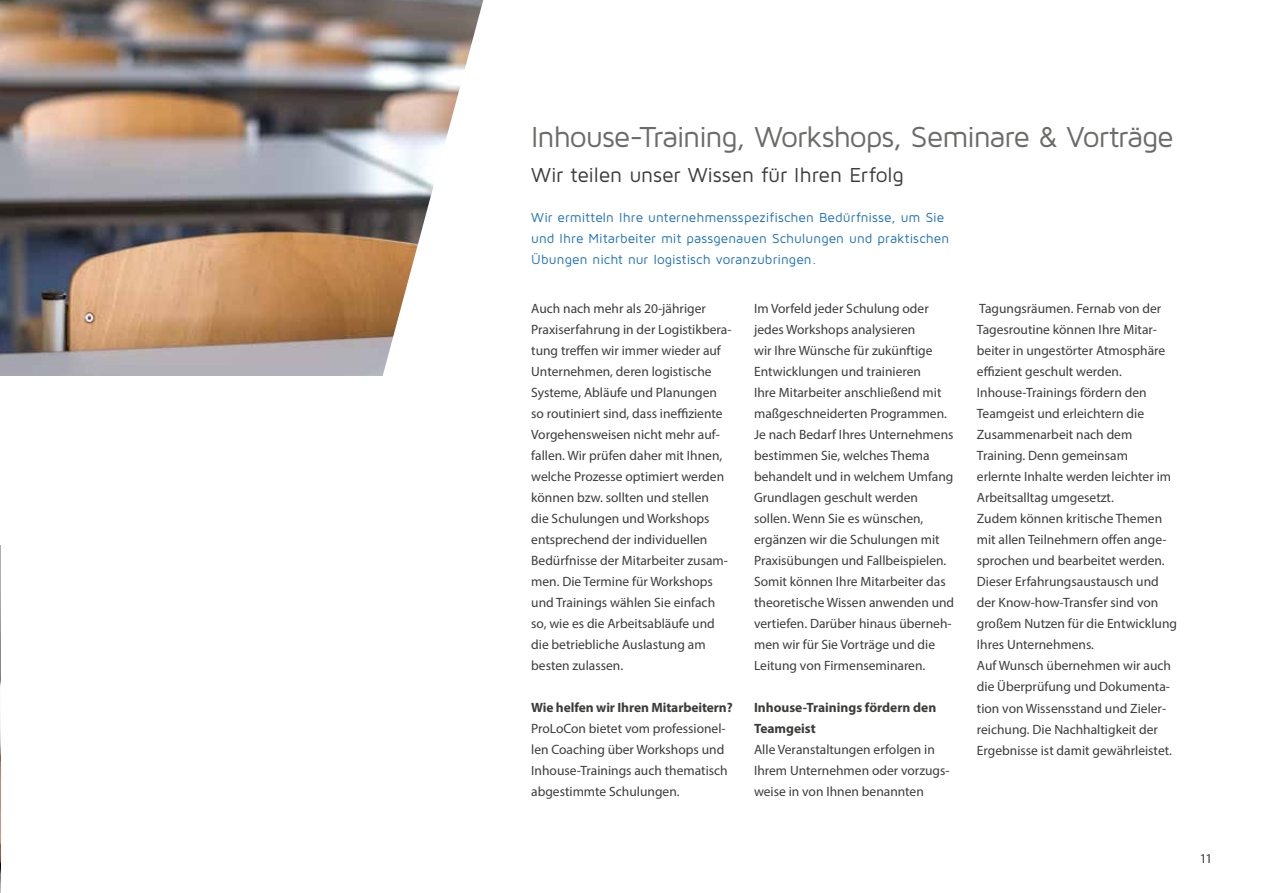
<style>
.page{position:relative;width:1263px;height:893px;background:#fff}
.page>*{position:absolute;margin:0;border:0;box-sizing:border-box;transform-origin:0 0}
.t1{font:30px "Maven Pro";letter-spacing:-.04em;color:#6b6b6a}
.t2{font:21px "Maven Pro";letter-spacing:-.01em;color:#3c3c3b}
.t3{font:13.5px/21px "Myriad Pro";color:#3c3c3b}
.t4{font:13.5px/21px "Maven Pro";letter-spacing:.01em;color:#1d71b8}
.t5{font:700 13.5px/21px "Myriad Pro";letter-spacing:-.005em;color:#3c3c3b}
</style>
<div class="page">
<img style="left:0;top:545px;width:1px;height:347px">
<img style="left:1px;top:0;width:354px;height:375px">
<svg style="left:355px;top:0;width:129px;height:376px"></svg>
<h1 class="t1" style="left:531px;top:118px;width:644px">Inhouse-Training, Workshops, Seminare &amp; Vorträge</h1>
<h2 class="t2" style="left:531px;top:161px;width:374px">Wir teilen unser Wissen für Ihren Erfolg</h2>
<p class="t4" style="left:531px;top:207px;width:419px">Wir ermitteln Ihre unternehmensspezifischen Bedürfnisse, um Sie und Ihre Mitarbeiter mit passgenauen Schulungen und praktischen<br>Übungen nicht nur logistisch voranzubringen.</p>
<p class="t3" style="left:531px;top:298px;width:202px">Auch nach mehr als 20-jähriger<br>Praxiserfahrung in der Logistikbera&shy;tung treffen wir immer wieder auf<br>Unternehmen, deren logistische<br>Systeme, Abläufe und Planungen so routiniert sind, dass ineffiziente<br>Vorgehensweisen nicht mehr auf&shy;fallen. Wir prüfen daher mit Ihnen, welche Prozesse optimiert werden können bzw. sollten und stellen<br>die Schulungen und Workshops entsprechend der individuellen<br>Bedürfnisse der Mitarbeiter zusam&shy;men. Die Termine für Workshops und Trainings wählen Sie einfach so, wie es die Arbeitsabläufe und die betriebliche Auslastung am besten zulassen.</p>
<p class="t5" style="left:531px;top:697px;width:203px">Wie helfen wir Ihren Mitarbeitern?</p>
<p class="t3" style="left:531px;top:718px;width:198px">ProLoCon bietet vom professionel&shy;len Coaching über Workshops und<br>Inhouse-Trainings auch thematisch abgestimmte Schulungen.</p>
<p class="t3" style="left:754px;top:298px;width:202px">Im Vorfeld jeder Schulung oder jedes Workshops analysieren<br>wir Ihre Wünsche für zukünftige<br>Entwicklungen und trainieren<br>Ihre Mitarbeiter anschließend mit maßgeschneiderten Programmen.<br>Je nach Bedarf Ihres Unternehmens bestimmen Sie, welches Thema behandelt und in welchem Umfang<br>Grundlagen geschult werden sollen. Wenn Sie es wünschen, ergänzen wir die Schulungen mit<br>Praxisübungen und Fallbeispielen.<br>Somit können Ihre Mitarbeiter das theoretische Wissen anwenden und vertiefen. Darüber hinaus überneh&shy;men wir für Sie Vorträge und die<br>Leitung von Firmenseminaren.</p>
<p class="t5" style="left:754px;top:697px;width:184px">Inhouse-Trainings fördern den<br>Teamgeist</p>
<p class="t3" style="left:754px;top:739px;width:197px">Alle Veranstaltungen erfolgen in<br>Ihrem Unternehmen oder vorzugs&shy;weise in von Ihnen benannten</p>
<p class="t3" style="left:977px;top:298px;width:202px">Tagungsräumen. Fernab von der<br>Tagesroutine können Ihre Mitar&shy;beiter in ungestörter Atmosphäre effizient geschult werden.<br>Inhouse-Trainings fördern den<br>Teamgeist und erleichtern die<br>Zusammenarbeit nach dem<br>Training. Denn gemeinsam<br>erlernte Inhalte werden leichter im<br>Arbeitsalltag umgesetzt.<br>Zudem können kritische Themen mit allen Teilnehmern offen ange&shy;sprochen und bearbeitet werden.<br>Dieser Erfahrungsaustausch und der Know-how-Transfer sind von großem Nutzen für die Entwicklung<br>Ihres Unternehmens.<br>Auf Wunsch übernehmen wir auch die Überprüfung und Dokumenta&shy;tion von Wissensstand und Zieler&shy;reichung. Die Nachhaltigkeit der<br>Ergebnisse ist damit gewährleistet.</p>
<p class="t3" style="left:1200px;top:848px;width:14px">11</p>
</div>
